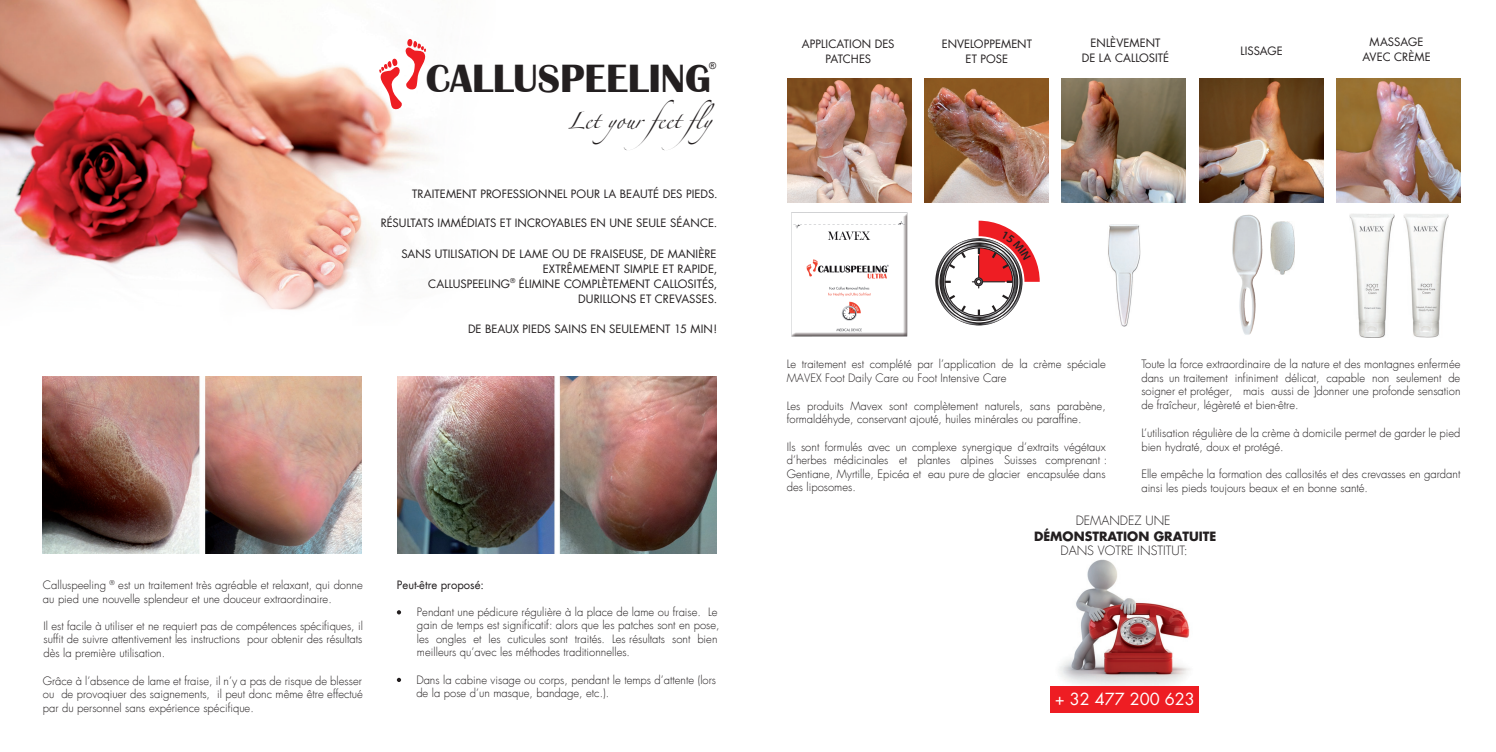
<style>
.page{position:relative;width:1496px;height:752px;background:#fff}
.page>*{position:absolute;margin:0;border:0;box-sizing:border-box;transform-origin:0 0}
.t1{font:700 40.62px "Britannic";color:#231f20}
.t2{font:37.5px "Linotype Zapfino One";color:#231f20}
.t3{font:16.25px "Futura LT";color:#fff}
.t4{font:300 12.5px "Futura LT";color:#231f20}
.t5{font:700 12.5px "Futura LT";color:#231f20}
.t6{font:300 11.25px/13.5px "Futura LT";color:#231f20}
.t7{font:11.25px/15px "Futura LT";letter-spacing:.005em;color:#231f20;text-align:center}
.t8{font:9.62px "Tw Cen";color:#231f20}
</style>
<div class="page">
<img style="left:0;top:0;width:429px;height:310px">
<img style="left:1059px;top:559px;width:131px;height:127px">
<img style="left:791px;top:212px;width:117px;height:125px">
<div style="left:1049px;top:686px;width:149px;height:26px;background:#ee1d23"></div>
<svg style="left:379px;top:39px;width:47px;height:71px"></svg>
<img style="left:1349px;top:214px;width:45px;height:123px">
<img style="left:1403px;top:214px;width:44px;height:123px">
<img style="left:1270px;top:221px;width:23px;height:53px">
<img style="left:1232px;top:214px;width:31px;height:121px">
<img style="left:1108px;top:224px;width:32px;height:102px">
<img style="left:43px;top:376px;width:318px;height:177px">
<img style="left:397px;top:376px;width:319px;height:177px">
<img style="left:787px;top:78px;width:124px;height:124px">
<img style="left:924px;top:78px;width:124px;height:124px">
<img style="left:1061px;top:78px;width:124px;height:124px">
<img style="left:1199px;top:78px;width:123px;height:124px">
<img style="left:1336px;top:78px;width:124px;height:124px">
<svg style="left:397px;top:610px;width:4px;height:4px"></svg>
<svg style="left:397px;top:677px;width:4px;height:4px"></svg>
<svg style="left:935px;top:220px;width:104px;height:106px"></svg>
<h1 class="t1" style="left:426px;top:56px;width:286px">CALLUSPEELING</h1>
<p class="t8" style="left:709px;top:60px;width:9px">®</p>
<h2 class="t2" style="left:567px;top:93px;width:172px">Let your feet fly</h2>
<p class="t7" style="left:412px;top:186px;width:307px">TRAITEMENT PROFESSIONNEL POUR LA BEAUTÉ DES PIEDS.</p>
<p class="t7" style="left:381px;top:215px;width:338px">RÉSULTATS IMMÉDIATS ET INCROYABLES EN UNE SEULE SÉANCE.</p>
<p class="t7" style="left:401px;top:246px;width:317px;text-align:right">SANS UTILISATION DE LAME OU DE FRAISEUSE, DE MANIÈRE EXTRÊMEMENT SIMPLE ET RAPIDE,<br>CALLUSPEELING<sup>®</sup> ÉLIMINE COMPLÈTEMENT CALLOSITÉS, DURILLONS ET CREVASSES.</p>
<p class="t7" style="left:468px;top:321px;width:250px">DE BEAUX PIEDS SAINS EN SEULEMENT 15 MIN!</p>
<p class="t6" style="left:43px;top:578px;width:321px">Calluspeeling <sup>®</sup> est un traitement très agréable et relaxant, qui donne au pied une nouvelle splendeur et une douceur extraordinaire.</p>
<p class="t7" style="left:397px;top:577px;width:89px">Peut-être proposé:</p>
<p class="t6" style="left:417px;top:604px;width:304px">Pendant une pédicure régulière à la place de lame ou fraise. Le gain de temps est significatif: alors que les patches sont en pose, les ongles et les cuticules sont traités. Les résultats sont bien meilleurs qu’avec les méthodes traditionnelles.</p>
<p class="t6" style="left:44px;top:618px;width:321px;text-align:justify">Il est facile à utiliser et ne requiert pas de compétences spécifiques, il suffit de suivre attentivement les instructions pour obtenir des résultats dès la première utilisation.</p>
<p class="t6" style="left:43px;top:673px;width:321px;text-align:justify">Grâce à l’absence de lame et fraise, il n’y a pas de risque de blesser ou de provoqiuer des saignements, il peut donc même être effectué par du personnel sans expérience spécifique.</p>
<p class="t6" style="left:416px;top:673px;width:301px">Dans la cabine visage ou corps, pendant le temps d’attente (lors de la pose d’un masque, bandage, etc.).</p>
<p class="t7" style="left:1081px;top:35px;width:89px">ENLÈVEMENT<br>DE LA CALLOSITÉ</p>
<p class="t7" style="left:802px;top:36px;width:94px">APPLICATION DES<br>PATCHES</p>
<p class="t7" style="left:941px;top:36px;width:92px">ENVELOPPEMENT<br>ET POSE</p>
<p class="t7" style="left:1362px;top:35px;width:70px">MASSAGE<br>AVEC CRÈME</p>
<p class="t7" style="left:1240px;top:43px;width:44px">LISSAGE</p>
<p class="t6" style="left:786px;top:357px;width:320px">Le traitement est complété par l’application de la crème spéciale<br>MAVEX Foot Daily Care ou Foot Intensive Care</p>
<p class="t6" style="left:786px;top:399px;width:320px">Les produits Mavex sont complètement naturels, sans parabène, formaldéhyde, conservant ajouté, huiles minérales ou paraffine.</p>
<p class="t6" style="left:786px;top:440px;width:322px">Ils sont formulés avec un complexe synergique d’extraits végétaux d’herbes médicinales et plantes alpines Suisses comprenant :<br>Gentiane, Myrtille, Epicéa et eau pure de glacier encapsulée dans des liposomes.</p>
<p class="t6" style="left:1141px;top:357px;width:321px;text-align:justify">Toute la force extraordinaire de la nature et des montagnes enfermée dans un traitement infiniment délicat, capable non seulement de soigner et protéger, mais aussi de ]donner une profonde sensation de fraîcheur, légèreté et bien-être.</p>
<p class="t6" style="left:1141px;top:426px;width:320px">L’utilisation régulière de la crème à domicile permet de garder le pied bien hydraté, doux et protégé.</p>
<p class="t6" style="left:1141px;top:467px;width:320px">Elle empêche la formation des callosités et des crevasses en gardant ainsi les pieds toujours beaux et en bonne santé.</p>
<p class="t4" style="left:1075px;top:512px;width:96px">DEMANDEZ UNE</p>
<p class="t5" style="left:1033px;top:527px;width:184px">DÉMONSTRATION GRATUITE</p>
<p class="t4" style="left:1060px;top:542px;width:129px">DANS VOTRE INSTITUT:</p>
<h3 class="t3" style="left:1054px;top:688px;width:142px">+ 32 477 200 623</h3>
</div>
